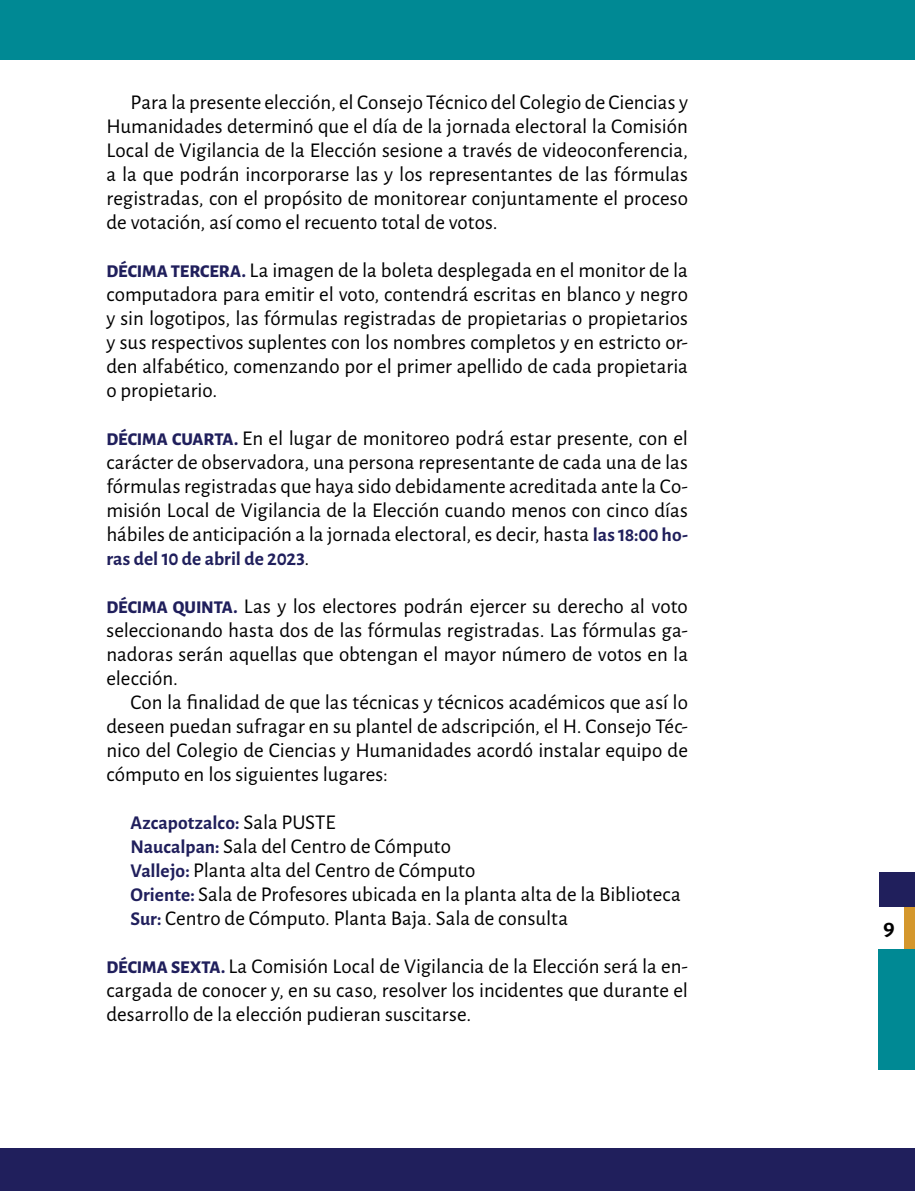
<style>
.page{position:relative;width:915px;height:1191px;background:#fff}
.page>*{position:absolute;margin:0;border:0;box-sizing:border-box;transform-origin:0 0}
.t1{font:700 24px "Alegreya Sans";color:#000}
.t2{font:21px/24px "Alegreya Sans";color:#000;text-align:justify}
.t3{font:700 19.5px "Alegreya Sans";letter-spacing:.005em;color:#201f5c}
.s1{font-weight:800;font-size:18px;color:#201f5c}
.s2{font-weight:700;font-size:19.5px;color:#201f5c}
.s3{font-weight:400;font-size:21px;color:#000}
</style>
<div class="page">
<div style="left:904px;top:895px;width:10px;height:56px;background:#d4972c"></div>
<div style="left:877px;top:949px;width:37px;height:120px;background:#008994"></div>
<div style="left:879px;top:872px;width:35px;height:34px;background:#201f5c"></div>
<div style="left:0;top:0;width:914px;height:60px;background:#008994"></div>
<div style="left:0;top:1147px;width:914px;height:44px;background:#201f5c"></div>
<p class="t2" style="left:106px;top:89px;width:583px;text-indent:24px">Para la presente elección, el Consejo Técnico del Colegio de Ciencias y Humanidades determinó que el día de la jornada electoral la Comisión Local de Vigilancia de la Elección sesione a través de videoconferencia, a la que podrán incorporarse las y los representantes de las fórmulas registradas, con el propósito de monitorear conjuntamente el proceso de votación, así como el recuento total de votos.</p>
<p class="t2" style="left:106px;top:257px;width:583px"><span class="s1">DÉCIMA TERCERA.</span> La imagen de la boleta desplegada en el monitor de la computadora para emitir el voto, contendrá escritas en blanco y negro y sin logotipos, las fórmulas registradas de propietarias o propietarios y sus respectivos suplentes con los nombres completos y en estricto or&shy;den alfabético, comenzando por el primer apellido de cada propietaria o propietario.</p>
<p class="t2" style="left:106px;top:425px;width:583px"><span class="s1">DÉCIMA CUARTA.</span> En el lugar de monitoreo podrá estar presente, con el carácter de observadora, una persona representante de cada una de las fórmulas registradas que haya sido debidamente acreditada ante la Co&shy;misión Local de Vigilancia de la Elección cuando menos con cinco días hábiles de anticipación a la jornada electoral, es decir, hasta <span class="s2">las 18:00 ho-</span></p>
<p class="t3" style="left:106px;top:545px;width:204px">ras del 10 de abril de 2023<span class="s3">.</span></p>
<p class="t2" style="left:106px;top:593px;width:583px"><span class="s1">DÉCIMA QUINTA.</span> Las y los electores podrán ejercer su derecho al voto seleccionando hasta dos de las fórmulas registradas. Las fórmulas ga&shy;nadoras serán aquellas que obtengan el mayor número de votos en la elección.</p>
<p class="t2" style="left:106px;top:689px;width:583px;text-indent:24px">Con la finalidad de que las técnicas y técnicos académicos que así lo deseen puedan sufragar en su plantel de adscripción, el H. Consejo Téc&shy;nico del Colegio de Ciencias y Humanidades acordó instalar equipo de cómputo en los siguientes lugares:</p>
<p class="t3" style="left:130px;top:809px;width:206px">Azcapotzalco: <span class="s3">Sala PUSTE</span></p>
<p class="t2" style="left:130px;top:833px;width:551px;text-align:left"><span class="s2">Naucalpan:</span> Sala del Centro de Cómputo<br><span class="s2">Vallejo:</span> Planta alta del Centro de Cómputo<br><span class="s2">Oriente:</span> Sala de Profesores ubicada en la planta alta de la Biblioteca <span class="s2">Sur:</span> Centro de Cómputo. Planta Baja. Sala de consulta</p>
<p class="t2" style="left:106px;top:953px;width:583px"><span class="s1">DÉCIMA SEXTA.</span> La Comisión Local de Vigilancia de la Elección será la en&shy;cargada de conocer y, en su caso, resolver los incidentes que durante el desarrollo de la elección pudieran suscitarse.</p>
<p class="t1" style="left:882px;top:912px;width:13px">9</p>
</div>
